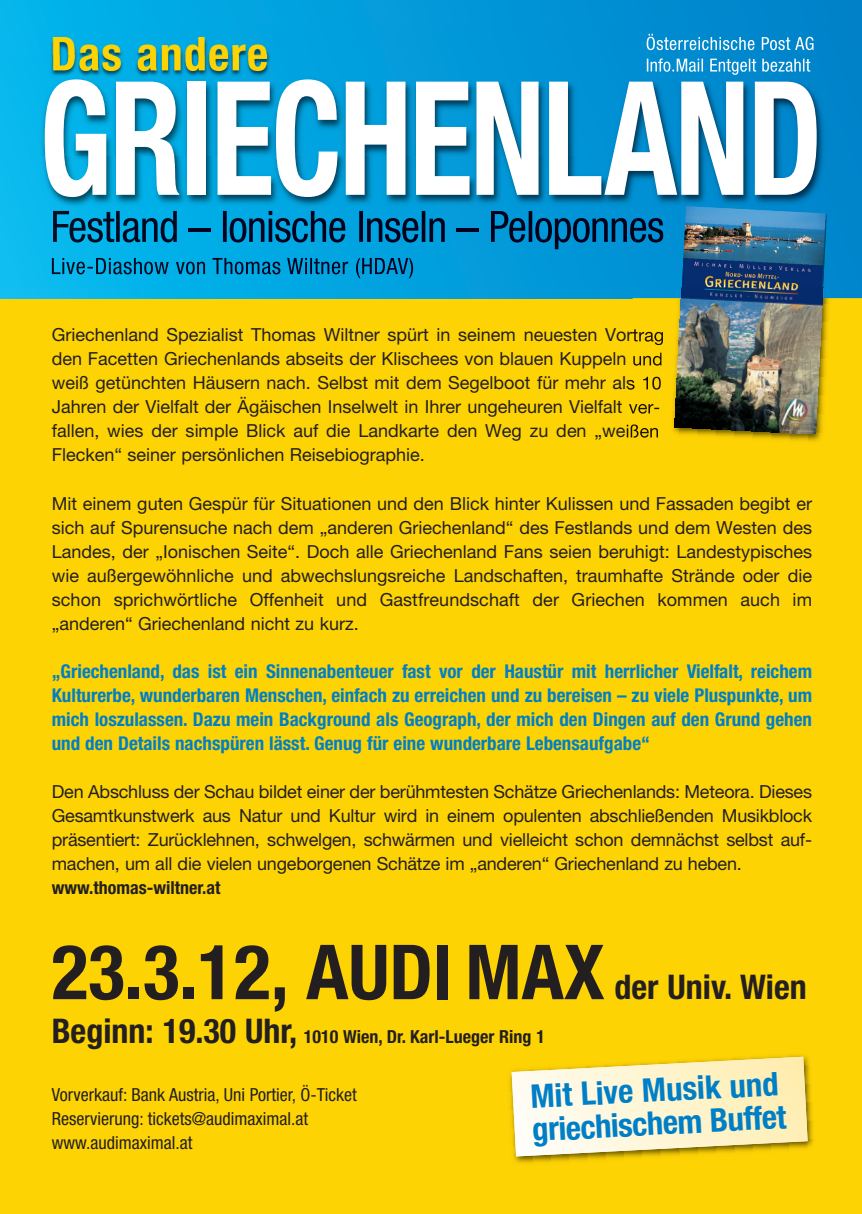
<style>
.page{position:relative;width:862px;height:1214px;background:#fff}
.page>*{position:absolute;margin:0;border:0;box-sizing:border-box;transform-origin:0 0}
.t1{font:700 condensed 158.4px "Helvetica Neue LT Pro";letter-spacing:-.02em;color:#fff;scale:.83 1}
.t2{font:700 condensed 76px "Helvetica Neue LT Pro";color:#231f20}
.t3{font:700 condensed 46.2px "Helvetica Neue LT Pro";letter-spacing:.025em;color:#fed304}
.t4{font:700 condensed 34px "Helvetica Neue LT Pro";color:#231f20}
.t5{font:700 condensed 32.6px/33.4px "Helvetica Neue LT Pro";color:#007fc6}
.t6{font:700 condensed 19px/24px "Helvetica Neue LT Pro";color:#007fc6;text-align:justify}
.t7{font:18px/24px "Helvetica Neue LT Pro";color:#231f20;text-align:justify}
.t8{font:condensed 18px/24px "Helvetica Neue LT Pro";color:#231f20}
.t9{font:700 condensed 18px "Helvetica Neue LT Pro";color:#231f20}
.s1{font-size:34px}
</style>
<div class="page">
<div style="left:0;top:295px;width:862px;height:918px;background:#fed304"></div>
<div style="left:0;top:0;width:862px;height:298px;background:linear-gradient(to right,#03b8ed,#0080c8)"></div>
<img style="left:624px;top:298px;width:238px;height:144px">
<img style="left:674px;top:287px;width:152px;height:147px">
<img style="left:40px;top:25px;width:818px;height:30px">
<img style="left:646px;top:34px;width:121px;height:16px">
<img style="left:0;top:55px;width:862px;height:232px">
<img style="left:682px;top:206px;width:145px;height:81px">
<img style="left:53px;top:211px;width:124px;height:31px">
<img style="left:189px;top:228px;width:22px;height:3px">
<img style="left:223px;top:211px;width:222px;height:31px">
<img style="left:457px;top:228px;width:21px;height:3px">
<img style="left:491px;top:211px;width:146px;height:38px">
<img style="left:635px;top:217px;width:28px;height:27px">
<img style="left:52px;top:258px;width:207px;height:16px">
<img style="left:647px;top:58px;width:130px;height:17px">
<img style="left:53px;top:55px;width:214px;height:16px">
<img style="left:509px;top:1055px;width:305px;height:108px">
<svg style="left:511px;top:1056px;width:296px;height:100px;background:#f9ebb1"></svg>
<h3 class="t3" style="left:51px;top:37px;width:219px">Das andere</h3>
<h1 class="t1" style="left:39px;top:82px;width:945px">GRIECHENLAND</h1>
<p class="t7" style="left:52px;top:325px;width:614px;text-align:left">Griechenland Spezialist Thomas Wiltner spürt in seinem neuesten Vortrag den Facetten Griechenlands abseits der Klischees von blauen Kuppeln und weiß getünchten Häusern nach. Selbst mit dem Segelboot für mehr als 10<br>Jahren der Vielfalt der Ägäischen Inselwelt in Ihrer ungeheuren Vielfalt ver&shy;fallen, wies der simple Blick auf die Landkarte den Weg zu den „weißen Flecken“ seiner persönlichen Reisebiographie.</p>
<p class="t7" style="left:52px;top:493px;width:762px">Mit einem guten Gespür für Situationen und den Blick hinter Kulissen und Fassaden begibt er sich auf Spurensuche nach dem „anderen Griechenland“ des Festlands und dem Westen des Landes, der „Ionischen Seite“. Doch alle Griechenland Fans seien beruhigt: Landestypisches wie außergewöhnliche und abwechslungsreiche Landschaften, traumhafte Strände oder die schon sprichwörtliche Offenheit und Gastfreundschaft der Griechen kommen auch im „anderen“ Griechenland nicht zu kurz.</p>
<p class="t6" style="left:52px;top:660px;width:762px">„Griechenland, das ist ein Sinnenabenteuer fast vor der Haustür mit herrlicher Vielfalt, reichem Kulturerbe, wunderbaren Menschen, einfach zu erreichen und zu bereisen – zu viele Pluspunkte, um mich loszulassen. Dazu mein Background als Geograph, der mich den Dingen auf den Grund gehen und den Details nachspüren lässt. Genug für eine wunderbare Lebensaufgabe“</p>
<p class="t7" style="left:52px;top:781px;width:762px">Den Abschluss der Schau bildet einer der berühmtesten Schätze Griechenlands: Meteora. Dieses Gesamtkunstwerk aus Natur und Kultur wird in einem opulenten abschließenden Musikblock präsentiert: Zurücklehnen, schwelgen, schwärmen und vielleicht schon demnächst selbst auf&shy;machen, um all die vielen ungeborgenen Schätze im „anderen“ Griechenland zu heben.</p>
<p class="t9" style="left:52px;top:880px;width:170px">www.thomas-wiltner.at</p>
<h2 class="t2" style="left:52px;top:944px;width:554px">23.3.12, AUDI MAX</h2>
<h3 class="t4" style="left:614px;top:974px;width:194px">der Univ. Wien</h3>
<p class="t9" style="left:52px;top:1030px;width:495px"><span class="s1">Beginn: 19.30 Uhr,</span> 1010 Wien, Dr. Karl-Lueger Ring 1</p>
<p class="t8" style="left:52px;top:1084px;width:306px">Vorverkauf: Bank Austria, Uni Portier, Ö-Ticket<br>Reservierung: tickets@audimaximal.at www.audimaximal.at</p>
<h3 class="t5" style="left:530px;top:1082px;width:256px;rotate:-3deg">Mit Live Musik und griechischem Buffet</h3>
</div>
